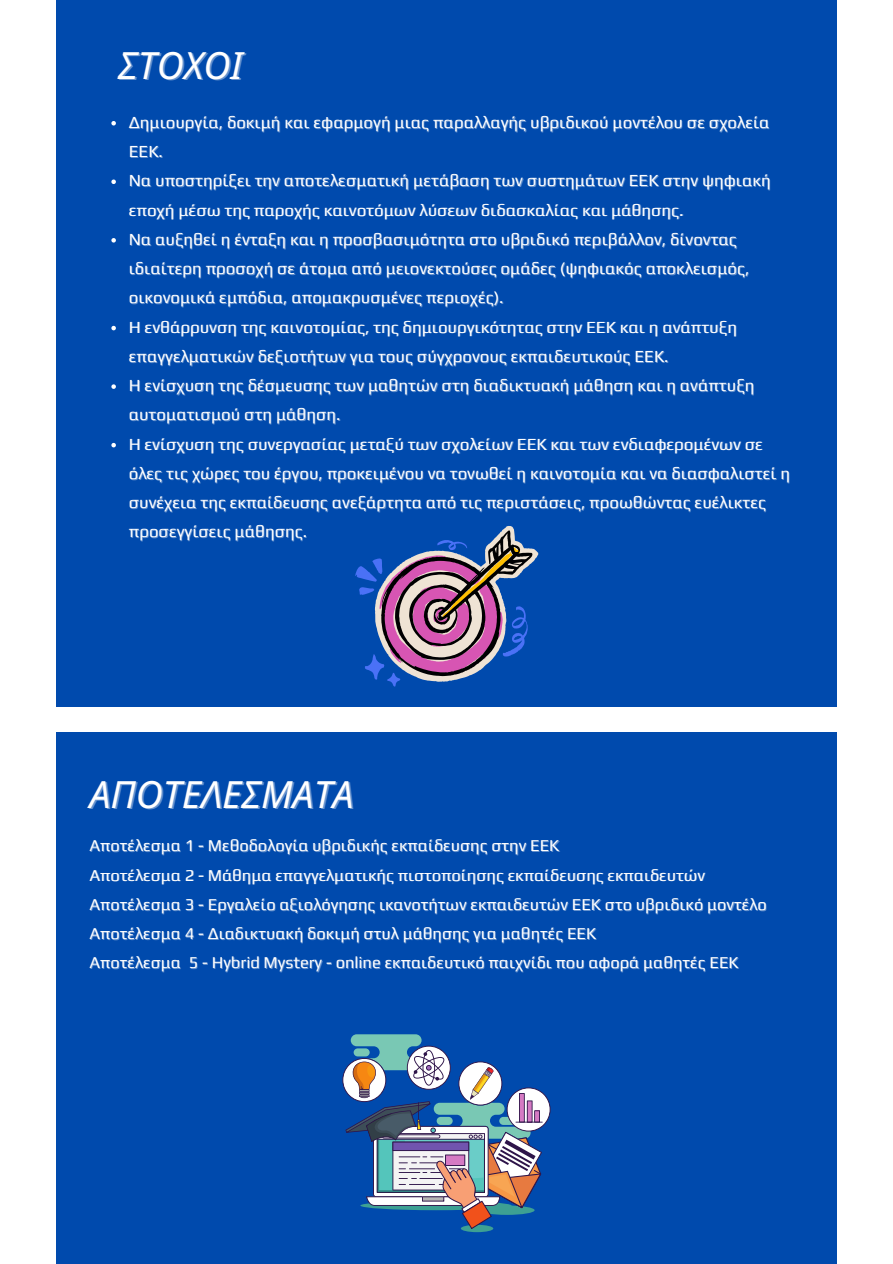
<style>
.page{position:relative;width:893px;height:1264px;background:#fff}
.page>*{position:absolute;margin:0;border:0;box-sizing:border-box;transform-origin:0 0}
.t1{font:italic 37.5px "Noto Sans";color:#fff}
.t2{font:16.8px/29.2px "Play";color:#fff}
.t3{font:16.5px "Play";color:#fff}
.s1{color:rgb(255 255 255/.4)}
</style>
<div class="page">
<div style="left:57px;top:0;width:779px;height:707px;background:#004aad"></div>
<div style="left:57px;top:731px;width:779px;height:532px;background:#004aad"></div>
<div style="left:461px;top:1224px;width:32px;height:8px;background:#3da093;border-radius:50%"></div>
<svg style="left:342px;top:1034px;width:208px;height:194px"></svg>
<svg style="left:355px;top:526px;width:183px;height:160px"></svg>
<svg style="left:111px;top:121px;width:5px;height:4px"></svg>
<svg style="left:111px;top:179px;width:5px;height:5px"></svg>
<svg style="left:111px;top:238px;width:5px;height:4px"></svg>
<svg style="left:111px;top:326px;width:5px;height:4px"></svg>
<svg style="left:111px;top:384px;width:5px;height:5px"></svg>
<svg style="left:111px;top:443px;width:5px;height:4px"></svg>
<p class="t1" style="left:118px;top:38px;width:126px">ΣΤΟΧΟΙ</p>
<p class="t2" style="left:129px;top:107px;width:642px;line-height:30px">Δημιουργία, δοκιμή και εφαρμογή μιας παραλλαγής υβριδικού μοντέλου σε σχολεία<br><span class="s1">ΕΕΚ.</span></p>
<p class="t2" style="left:129px;top:166px;width:643px">Να υποστηρίξει την αποτελεσματική μετάβαση των συστημάτων ΕΕΚ στην ψηφιακή εποχή μέσω της παροχής καινοτόμων λύσεων διδασκαλίας και μάθησης.</p>
<p class="t2" style="left:129px;top:224px;width:622px">Να αυξηθεί η ένταξη και η προσβασιμότητα στο υβριδικό περιβάλλον, δίνοντας ιδιαίτερη προσοχή σε άτομα από μειονεκτούσες ομάδες (ψηφιακός αποκλεισμός, οικονομικά εμπόδια, απομακρυσμένες περιοχές).</p>
<p class="t2" style="left:129px;top:312px;width:609px"><span class="s1">Η ε</span>νθάρρυνση της καινοτομίας, της δημιουργικότητας στην ΕΕΚ και η ανάπτυξη επαγγελματικών δεξιοτήτων για τους σύγχρονους εκπαιδευτικούς ΕΕΚ.</p>
<p class="t2" style="left:129px;top:370px;width:627px"><span class="s1">Η ε</span>νίσχυση της δέσμευσης των μαθητών στη διαδικτυακή μάθηση και η ανάπτυξη αυτοματισμού στη μάθηση.</p>
<p class="t2" style="left:129px;top:429px;width:662px"><span class="s1">Η</span> ενίσχυση της συνεργασίας μεταξύ των σχολείων ΕΕΚ και των ενδιαφερομένων σε όλες τις χώρες του έργου, προκειμένου να τονωθεί η καινοτομία και να διασφαλιστεί η συνέχεια της εκπαίδευσης ανεξάρτητα από τις περιστάσεις, προωθώντας ευέλικτες προσεγγίσεις μάθησης.</p>
<p class="t1" style="left:89px;top:767px;width:266px">ΑΠΟΤΕΛΕΣΜΑΤΑ</p>
<p class="t3" style="left:89px;top:835px;width:471px">Αποτέλεσμα 1 - Μεθοδολογία υβριδικής εκπαίδευσης στην ΕΕΚ</p>
<p class="t3" style="left:89px;top:865px;width:617px">Αποτέλεσμα 2 - Μάθημα επαγγελματικής πιστοποίησης εκπαίδευσης εκπαιδευτών</p>
<p class="t3" style="left:89px;top:894px;width:679px">Αποτέλεσμα 3 - Εργαλείο αξιολόγησης ικανοτήτων εκπαιδευτών ΕΕΚ στο υβριδικό μοντέλο</p>
<p class="t3" style="left:89px;top:923px;width:508px">Αποτέλεσμα 4 - Διαδικτυακή δοκιμή στυλ μάθησης για μαθητές ΕΕΚ</p>
<p class="t3" style="left:89px;top:952px;width:650px">Αποτέλεσμα 5 - Hybr<span class="s1">i</span>d Mystery - onl<span class="s1">i</span>ne εκπαιδευτικό παιχνίδι που αφορά μαθητές ΕΕΚ</p>
</div>
